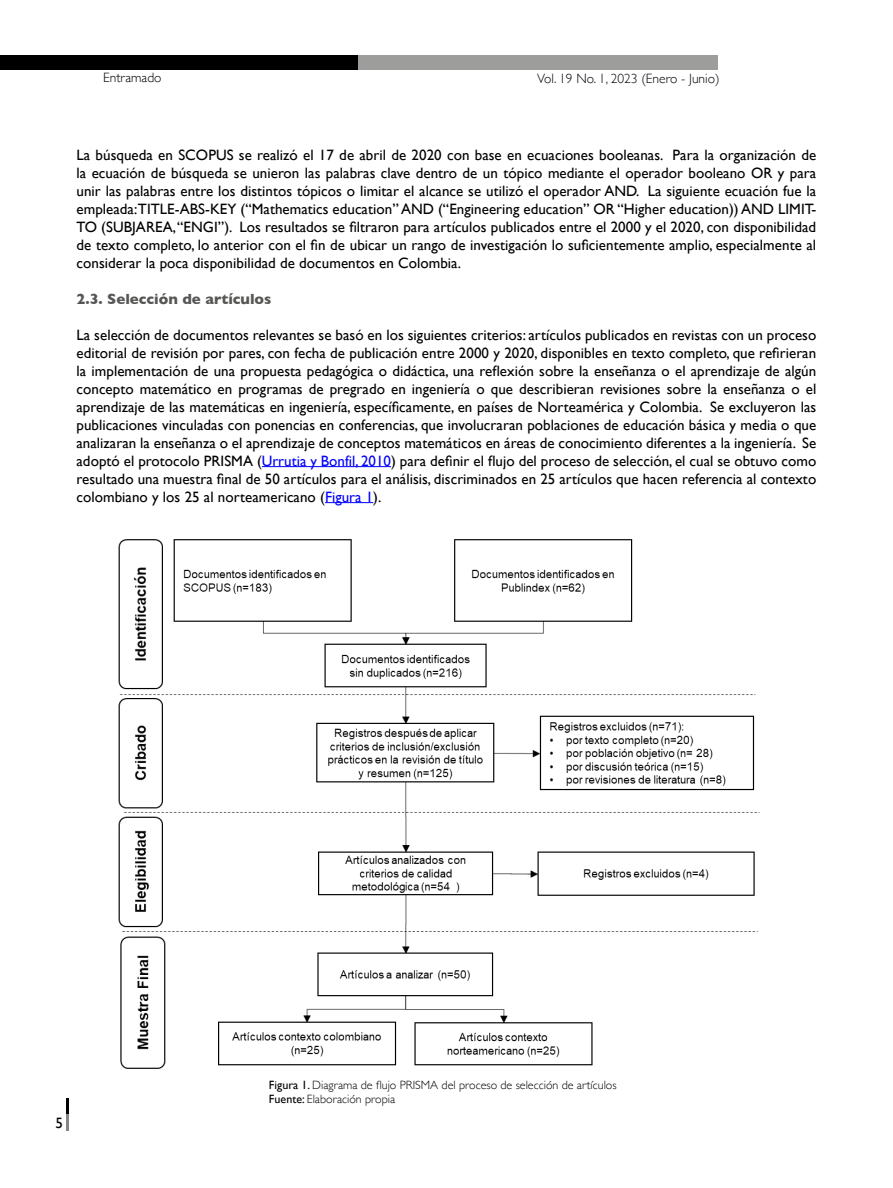
<style>
.page{position:relative;width:893px;height:1188px;background:#fff}
.page>*{position:absolute;margin:0;border:0;box-sizing:border-box;transform-origin:0 0}
.t1{font:15px/18px "Gill Sans";letter-spacing:.005em;color:#000;text-align:justify}
.t2{font:700 15px "Gill Sans";color:#575756}
.t3{font:300 13.5px "Gill Sans";color:#000}
.t4{font:300 12px/14.4px "Gill Sans";color:#000}
.s1{color:#00f}
.s2{font-weight:400}
</style>
<div class="page">
<svg style="left:66px;top:1099px;width:2px;height:31px"></svg>
<div style="left:358px;top:55px;width:360px;height:15px;background:#9d9d9c"></div>
<div style="left:0;top:55px;width:358px;height:15px;background:#000"></div>
<hr style="left:262px;top:466px;width:129px;height:1px;background:#00f">
<hr style="left:325px;top:502px;width:48px;height:1px;background:#00f">
<img style="left:119px;top:539px;width:640px;height:530px">
<p class="t3" style="left:103px;top:67px;width:60px">Entramado</p>
<p class="t3" style="left:537px;top:68px;width:184px">Vol. 19 No. 1, 2023 (Enero - Junio)</p>
<p class="t1" style="left:77px;top:145px;width:741px">La búsqueda en SCOPUS se realizó el 17 de abril de 2020 con base en ecuaciones booleanas. Para la organización de la ecuación de búsqueda se unieron las palabras clave dentro de un tópico mediante el operador booleano OR y para unir las palabras entre los distintos tópicos o limitar el alcance se utilizó el operador AND. La siguiente ecuación fue la empleada:TITLE-ABS-KEY (“Mathematics education” AND (“Engineering education” OR “Higher education)) AND LIMIT-TO (SUBJAREA, “ENGI”). Los resultados se filtraron para artículos publicados entre el 2000 y el 2020, con disponibilidad de texto completo, lo anterior con el fin de ubicar un rango de investigación lo suficientemente amplio, especialmente al considerar la poca disponibilidad de documentos en Colombia.</p>
<p class="t2" style="left:77px;top:287px;width:196px">2.3. Selección de artículos</p>
<p class="t1" style="left:77px;top:325px;width:741px">La selección de documentos relevantes se basó en los siguientes criterios: artículos publicados en revistas con un proceso editorial de revisión por pares, con fecha de publicación entre 2000 y 2020, disponibles en texto completo, que refirieran la implementación de una propuesta pedagógica o didáctica, una reflexión sobre la enseñanza o el aprendizaje de algún concepto matemático en programas de pregrado en ingeniería o que describieran revisiones sobre la enseñanza o el aprendizaje de las matemáticas en ingeniería, específicamente, en países de Norteamérica y Colombia. Se excluyeron las publicaciones vinculadas con ponencias en conferencias, que involucraran poblaciones de educación básica y media o que analizaran la enseñanza o el aprendizaje de conceptos matemáticos en áreas de conocimiento diferentes a la ingeniería. Se adoptó el protocolo PRISMA (<span class="s1">Urrutia y Bonfil, 2010</span>) para definir el flujo del proceso de selección, el cual se obtuvo como resultado una muestra final de 50 artículos para el análisis, discriminados en 25 artículos que hacen referencia al contexto colombiano y los 25 al norteamericano (<span class="s1">Figura 1</span>).</p>
<p class="t1" style="left:55px;top:1114px;width:9px">5</p>
<p class="t1" style="left:47px;top:1116px;width:17px">48</p>
<p class="t4" style="left:269px;top:1077px;width:349px"><span class="s2">Figura 1.</span> Diagrama de flujo PRISMA del proceso de selección de artículos<br><span class="s2">Fuente:</span> Elaboración propia</p>
</div>
